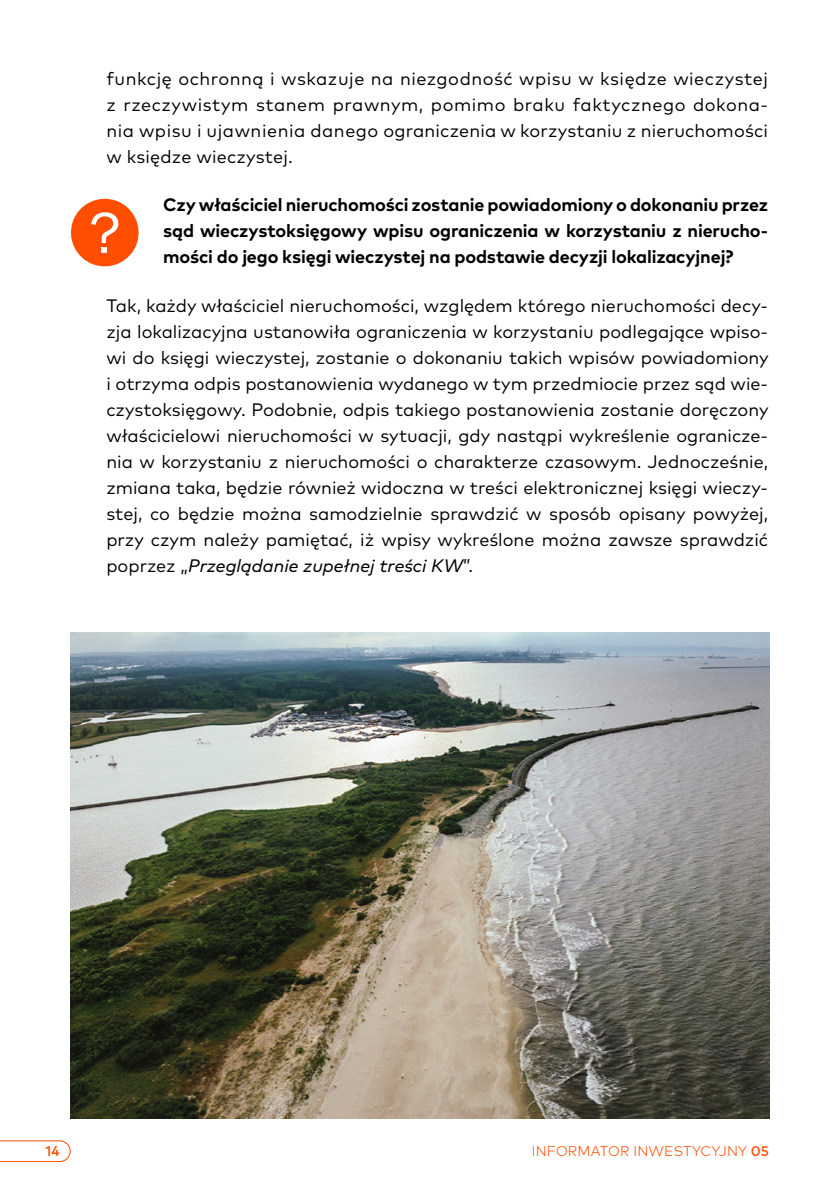
<style>
.page{position:relative;width:840px;height:1191px;background:#fff}
.page>*{position:absolute;margin:0;border:0;box-sizing:border-box;transform-origin:0 0}
.t1{font:18px/26px "Mark Pro";color:#000;text-align:justify}
.t2{font:700 18px/26px "Mark Pro";letter-spacing:-.01em;color:#000;text-align:justify}
.t3{font:500 14.4px "Mark Pro";color:#ff4e00}
.t4{font:300 14px "Mark Pro";letter-spacing:.01em;color:#ff4e00}
.s1{font-style:italic}
.s2{font-weight:500}
</style>
<div class="page">
<svg style="left:0;top:1140px;width:71px;height:22px"></svg>
<img style="left:71px;top:632px;width:697px;height:487px">
<svg style="left:70px;top:198px;width:69px;height:69px"></svg>
<p class="t1" style="left:106px;top:64px;width:662px">funkcję ochronną i wskazuje na niezgodność wpisu w księdze wieczystej z rzeczywistym stanem prawnym, pomimo braku faktycznego dokona&shy;nia wpisu i ujawnienia danego ograniczenia w korzystaniu z nieruchomości w księdze wieczystej.</p>
<p class="t2" style="left:163px;top:190px;width:606px">Czy właściciel nieruchomości zostanie powiadomiony o dokonaniu przez sąd wieczystoksięgowy wpisu ograniczenia w korzystaniu z nierucho&shy;mości do jego księgi wieczystej na podstawie decyzji lokalizacyjnej?</p>
<p class="t1" style="left:106px;top:291px;width:663px">Tak, każdy właściciel nieruchomości, względem którego nieruchomości decy&shy;zja lokalizacyjna ustanowiła ograniczenia w korzystaniu podlegające wpiso&shy;wi do księgi wieczystej, zostanie o dokonaniu takich wpisów powiadomiony i otrzyma odpis postanowienia wydanego w tym przedmiocie przez sąd wie&shy;czystoksięgowy. Podobnie, odpis takiego postanowienia zostanie doręczony właścicielowi nieruchomości w sytuacji, gdy nastąpi wykreślenie ogranicze&shy;nia w korzystaniu z nieruchomości o charakterze czasowym. Jednocześnie, zmiana taka, będzie również widoczna w treści elektronicznej księgi wieczy&shy;stej, co będzie można samodzielnie sprawdzić w sposób opisany powyżej, przy czym należy pamiętać, iż wpisy wykreślone można zawsze sprawdzić poprzez „<span class="s1">Przeglądanie zupełnej treści KW</span>”.</p>
<p class="t3" style="left:45px;top:1140px;width:16px">14</p>
<p class="t4" style="left:531px;top:1140px;width:238px">INFORMATOR INWESTYCYJNY <span class="s2">05</span></p>
</div>
